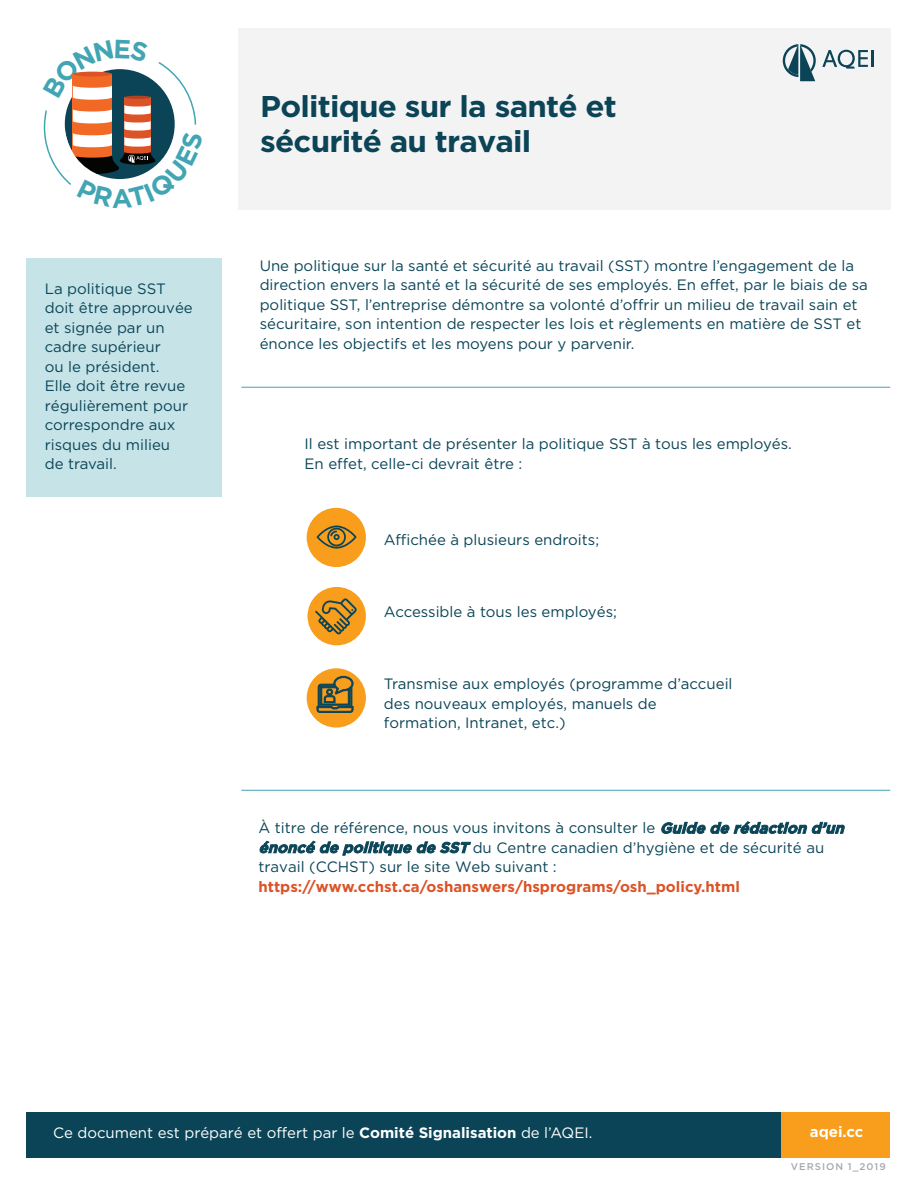
<style>
.page{position:relative;width:918px;height:1188px;background:#fff}
.page>*{position:absolute;margin:0;border:0;box-sizing:border-box;transform-origin:0 0}
.t1{font:700 30px/34.5px "Gotham";letter-spacing:-.025em;color:#0b4457;scale:1.05 1}
.t2{font:15px/19.5px "Gotham";color:#0b4558}
.t3{font:15px "Gotham";color:#fff}
.t4{font:700 15px "Gotham";color:#fff}
.t5{font:500 9.75px "Gotham";letter-spacing:.1em;color:#a8a9ad}
.s1{font-weight:700;font-style:italic}
.s2{font-style:inherit}
.s3{font-weight:700;color:#db5326}
.s4{font-weight:700}
</style>
<div class="page">
<div style="left:26px;top:1112px;width:756px;height:46px;background:#0b4457"></div>
<div style="left:781px;top:1112px;width:109px;height:46px;background:#f89d1c"></div>
<div style="left:26px;top:258px;width:196px;height:239px;background:#c6e4e8"></div>
<div style="left:239px;top:28px;width:652px;height:182px;background:#f3f3f3"></div>
<svg style="left:783px;top:44px;width:33px;height:37px"></svg>
<svg style="left:822px;top:50px;width:52px;height:19px"></svg>
<hr style="left:241px;top:387px;width:649px;height:1px;background:#42a5b3">
<hr style="left:241px;top:790px;width:649px;height:1px;background:#42a5b3">
<div style="left:307px;top:668px;width:59px;height:60px;background:#f89d1c;border-radius:50%"></div>
<svg style="left:317px;top:676px;width:36px;height:37px"></svg>
<div style="left:308px;top:587px;width:58px;height:58px;background:#f89d1c;border-radius:50%"></div>
<svg style="left:315px;top:598px;width:42px;height:36px"></svg>
<div style="left:307px;top:508px;width:59px;height:59px;background:#f89d1c;border-radius:50%"></div>
<svg style="left:317px;top:525px;width:40px;height:24px"></svg>
<svg style="left:43px;top:62px;width:154px;height:123px"></svg>
<p class="t2" style="left:45px;top:279px;width:150px">La politique SST doit être approuvée et signée par un cadre supérieur<br>ou le président.<br>Elle doit être revue régulièrement pour correspondre aux risques du milieu<br>de travail.</p>
<h1 class="t1" style="left:260px;top:89px;width:341px">Politique sur la santé et sécurité au travail</h1>
<p class="t2" style="left:260px;top:256px;width:610px">Une politique sur la santé et sécurité au travail (SST) montre l’engagement de la direction envers la santé et la sécurité de ses employés. En effet, par le biais de sa politique SST, l’entreprise démontre sa volonté d’offrir un milieu de travail sain et sécuritaire, son intention de respecter les lois et règlements en matière de SST et énonce les objectifs et les moyens pour y parvenir.</p>
<p class="t2" style="left:305px;top:434px;width:489px">Il est important de présenter la politique SST à tous les employés.<br>En effet, celle-ci devrait être :</p>
<p class="t2" style="left:384px;top:530px;width:217px">Affichée à plusieurs endroits;</p>
<p class="t2" style="left:384px;top:602px;width:235px">Accessible à tous les employés;</p>
<p class="t2" style="left:384px;top:674px;width:350px">Transmise aux employés (programme d’accueil des nouveaux employés, manuels de formation, Intranet, etc.)</p>
<p class="t2" style="left:258px;top:818px;width:592px">À titre de référence, nous vous invitons à consulter le <span class="s1">Guidederédactiond’un énoncédepolitiquedeSST</span>du <span class="s2">Centre canadien d’hygiène et de sécurité au travail</span> (CCHST) sur le site Web suivant : <span class="s3">https://www.cchst.ca/oshanswers/hsprograms/osh_policy.html</span></p>
<p class="t3" style="left:53px;top:1124px;width:541px">Ce document est préparé et offert par le <span class="s4">Comité Signalisation</span> de l’AQEI.</p>
<p class="t4" style="left:810px;top:1123px;width:55px">aqei.cc</p>
<p class="t5" style="left:791px;top:1161px;width:96px">VERSION 1_2019</p>
</div>
